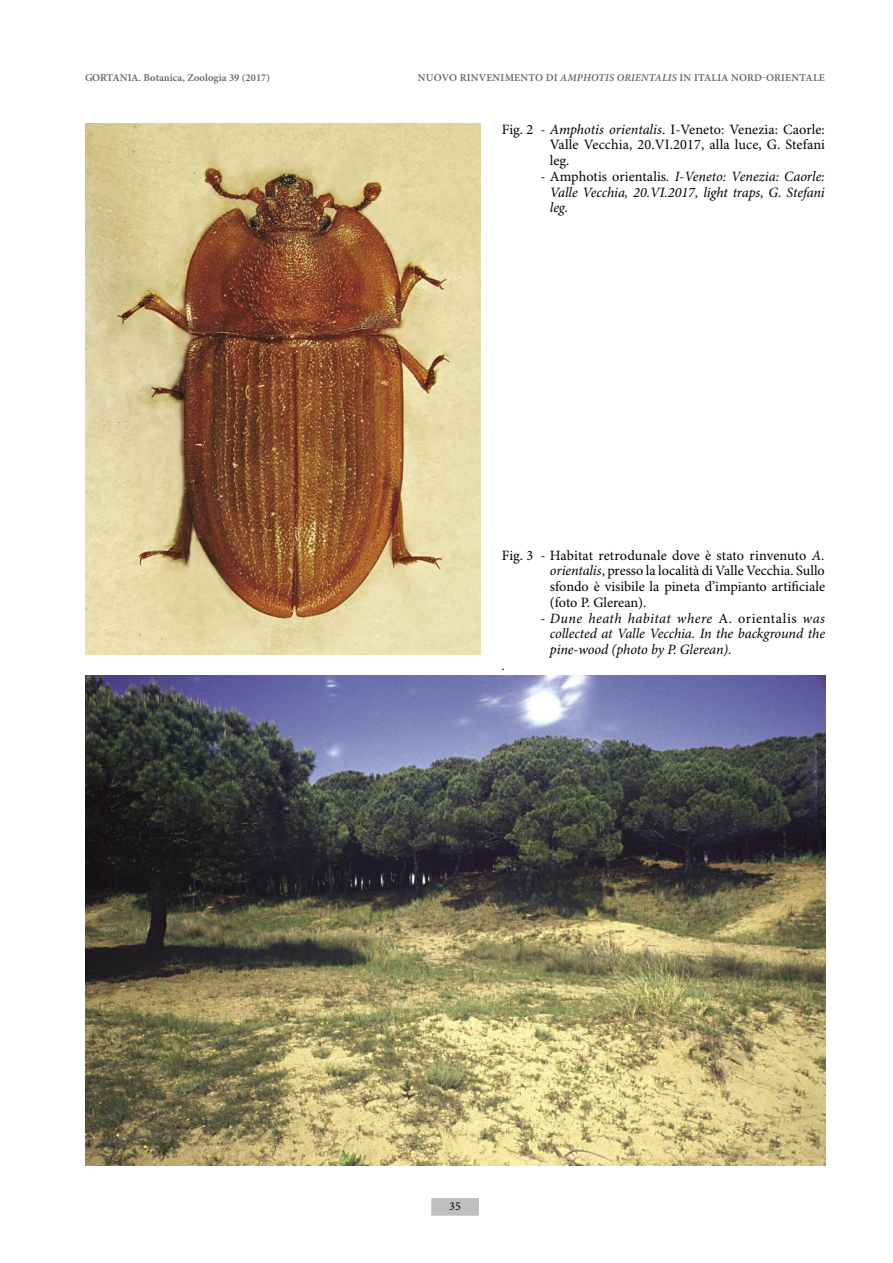
<style>
.page{position:relative;width:893px;height:1263px;background:#fff}
.page>*{position:absolute;margin:0;border:0;box-sizing:border-box;transform-origin:0 0}
.t1{font:14.25px/15.8px "Minion Pro";letter-spacing:.005em;color:#000;text-align:justify}
.t2{font:italic 14.25px/15.8px "Minion Pro";letter-spacing:-.005em;color:#000;text-align:justify}
.t3{font:12px "Minion Pro";color:#000}
.Corpo_del_testo_2{font:600 10.5px "Minion Pro";letter-spacing:.01em;color:#636363}
.s1{font-style:italic}
.s2{font-style:normal}
</style>
<div class="page">
<div style="left:432px;top:1198px;width:46px;height:17px;background:#c0c0c0"></div>
<img style="left:85px;top:675px;width:740px;height:490px">
<img style="left:85px;top:123px;width:396px;height:531px">
<p class="Corpo_del_testo_2" style="left:85px;top:71px;width:187px">GORTANIA. Botanica, Zoologia 39 (2017)</p>
<p class="Corpo_del_testo_2" style="left:418px;top:71px;width:408px">NUOVO RINVENIMENTO DI <span class="s1">AMPHOTIS ORIENTALIS</span> IN ITALIA NORD-ORIENTALE</p>
<p class="t1" style="left:550px;top:122px;width:277px;text-indent:-48px">Fig. 2 - <span class="s1">Amphotis orientalis</span>. I-Veneto: Venezia: Caorle:<br>Valle Vecchia, 20.VI.2017, alla luce, G. Stefani leg.</p>
<p class="t2" style="left:550px;top:169px;width:276px;text-indent:-9px">- <span class="s2">Amphotis orientalis</span>. I-Veneto: Venezia: Caorle:<br>Valle Vecchia, 20.VI.2017, light traps, G. Stefani leg.</p>
<p class="t1" style="left:550px;top:548px;width:277px;text-indent:-48px">Fig. 3 - Habitat retrodunale dove è stato rinvenuto <span class="s1">A. orientalis</span>, presso la località di Valle Vecchia. Sullo sfondo è visibile la pineta d’impianto artificiale (foto P. Glerean).</p>
<p class="t2" style="left:550px;top:611px;width:277px;text-indent:-9px">- Dune heath habitat where <span class="s2">A. orientalis</span> was collected at Valle Vecchia. In the background the pine-wood (photo by P. Glerean).</p>
<p class="t2" style="left:502px;top:658px;width:5px">.</p>
<p class="t3" style="left:449px;top:1199px;width:13px">35</p>
</div>
